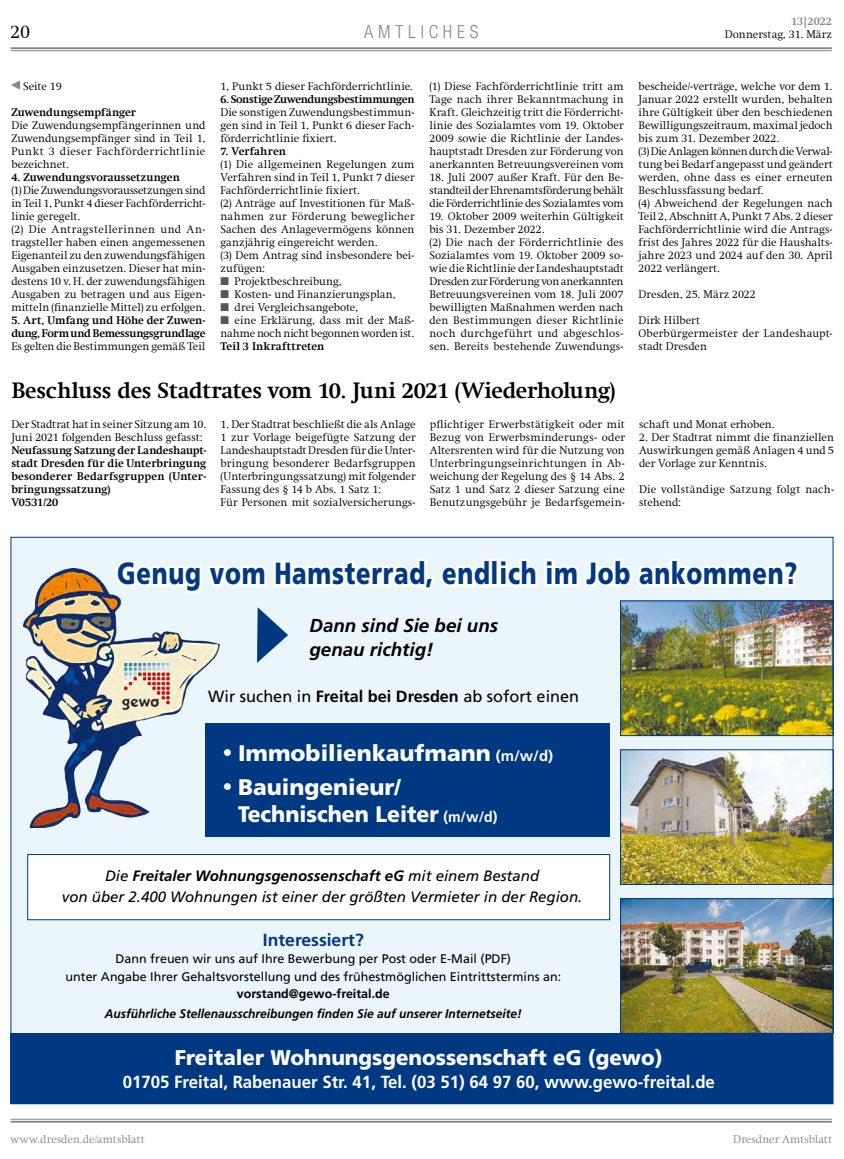
<style>
.page{position:relative;width:844px;height:1159px;background:#fff}
.page>*{position:absolute;margin:0;border:0;box-sizing:border-box;transform-origin:0 0}
.t1{font:900 30.62px "Frutiger";letter-spacing:.03em;color:#003882;scale:.78 1}
.t2{font:900 22.5px/27px "Frutiger";color:#fff}
.Über-3spaltig{font:700 22.5px "Swift Com";letter-spacing:-.015em;color:#000}
.t3{font:900 21.25px "Frutiger";color:#fff;scale:.96 1}
.t4{font:italic 700 18.75px/23.8px "Frutiger";color:#000}
.t5{font:300 18.75px "Swift Com";color:#000}
.t6{font:300 condensed 18.12px "Helvetica Neue";letter-spacing:.265em;color:#87888a}
.t7{font:700 17.5px "Frutiger";color:#fff;scale:.96 1}
.t8{font:700 17.5px "Frutiger";color:#003882}
.t9{font:16.25px "Frutiger";color:#000}
.t10{font:italic 15px/21.2px "Frutiger";color:#000;text-align:center}
.t11{font:12.5px/17.5px "Frutiger";color:#000;text-align:center}
.t12{font:italic 700 12.5px "Frutiger";color:#000;scale:.96 1}
.Fliesstext{font:300 11.25px/13px "Swift Com";letter-spacing:.005em;color:#000;text-align:justify}
.Fliesstext_bold{font:700 11.25px/13px "Swift Com";color:#000;text-align:justify}
.t13{font:300 11.25px "Swift Com";letter-spacing:.005em;color:#87888a}
.Fliesstext_bold-2{font:700 11.25px "Swift Com";letter-spacing:-.03em;color:#000}
.t14{font:700 11.25px "Swift Com";letter-spacing:-.005em;color:#87888a}
.s1{color:#58585a}
.s2{font-weight:700}
.s3{font-family:"Helvetica";font-weight:400;font-stretch:condensed}
.s4{font-weight:700;font-size:15px}
</style>
<div class="page">
<hr style="left:11px;top:50px;width:820px;height:1px;background:#87888a">
<hr style="left:11px;top:47px;width:820px;height:2px;background:#87888a">
<hr style="left:11px;top:1119px;width:820px;height:1px;background:#87888a">
<hr style="left:11px;top:1120px;width:820px;height:2px;background:#87888a">
<div style="left:11px;top:537px;width:822px;height:567px;background:#ebf6fc"></div>
<img style="left:622px;top:900px;width:209px;height:131px">
<div style="left:620px;top:898px;width:213px;height:135px;border:1px solid #003882"></div>
<img style="left:622px;top:751px;width:209px;height:131px">
<div style="left:620px;top:749px;width:213px;height:135px;border:1px solid #003882"></div>
<img style="left:622px;top:603px;width:209px;height:131px">
<div style="left:620px;top:601px;width:213px;height:135px;border:1px solid #003882"></div>
<div style="left:11px;top:1033px;width:822px;height:71px;background:#003882"></div>
<div style="left:205px;top:723px;width:404px;height:113px;background:#003882"></div>
<img style="left:117px;top:559px;width:684px;height:104px">
<img style="left:24px;top:568px;width:196px;height:259px">
<img style="left:119px;top:663px;width:53px;height:48px">
<div style="left:28px;top:854px;width:581px;height:65px;background:#fff"></div>
<div style="left:27px;top:854px;width:582px;height:66px;border:1px solid #003882"></div>
<svg style="left:11px;top:80px;width:9px;height:10px"></svg>
<h3 class="t5" style="left:11px;top:21px;width:21px">20</h3>
<h3 class="t6" style="left:364px;top:21px;width:116px">AMTLICHES</h3>
<p class="t14" style="left:791px;top:14px;width:42px">13|2022</p>
<p class="Fliesstext" style="left:724px;top:27px;width:108px">Donnerstag, 31. März</p>
<p class="Fliesstext" style="left:23px;top:79px;width:40px">Seite 19</p>
<p class="Fliesstext_bold" style="left:11px;top:105px;width:126px">Zuwendungsempfänger</p>
<p class="Fliesstext" style="left:11px;top:118px;width:195px">Die Zuwendungsempfängerinnen und Zuwendungsempfänger sind in Teil 1, Punkt 3 dieser Fachförderrichtlinie bezeichnet.</p>
<p class="Fliesstext_bold" style="left:11px;top:170px;width:170px">4. Zuwendungsvoraussetzungen</p>
<p class="Fliesstext" style="left:11px;top:183px;width:195px">(1) Die Zuwendungsvoraussetzungen sind in Teil 1, Punkt 4 dieser Fachförderricht&shy;linie geregelt.</p>
<p class="Fliesstext" style="left:11px;top:222px;width:195px">(2) Die Antragstellerinnen und An&shy;tragsteller haben einen angemessenen Eigenanteil zu den zuwendungsfähigen Ausgaben einzusetzen. Dieser hat min&shy;destens 10 v. H. der zuwendungsfähigen Ausgaben zu betragen und aus Eigen&shy;mitteln (finanzielle Mittel) zu erfolgen.</p>
<p class="Fliesstext_bold" style="left:11px;top:313px;width:195px">5. Art, Umfang und Höhe der Zuwen&shy;dung, Form und Bemessungsgrundlage</p>
<p class="Fliesstext" style="left:11px;top:339px;width:195px">Es gelten die Bestimmungen gemäß Teil</p>
<p class="Fliesstext" style="left:220px;top:79px;width:194px">1, Punkt 5 dieser Fachförderrichtlinie.</p>
<p class="Fliesstext_bold-2" style="left:220px;top:92px;width:195px">6. Sonstige Zuwendungsbestimmungen</p>
<p class="Fliesstext" style="left:220px;top:105px;width:195px">Die sonstigen Zuwendungsbestimmun&shy;gen sind in Teil 1, Punkt 6 dieser Fach&shy;förderrichtlinie fixiert.</p>
<p class="Fliesstext_bold" style="left:220px;top:144px;width:67px">7. Verfahren</p>
<p class="Fliesstext" style="left:220px;top:157px;width:195px">(1) Die allgemeinen Regelungen zum Verfahren sind in Teil 1, Punkt 7 dieser Fachförderrichtlinie fixiert.</p>
<p class="Fliesstext" style="left:220px;top:196px;width:195px">(2) Anträge auf Investitionen für Maß&shy;nahmen zur Förderung beweglicher Sachen des Anlagevermögens können ganzjährig eingereicht werden.</p>
<p class="Fliesstext" style="left:220px;top:248px;width:195px">(3) Dem Antrag sind insbesondere bei&shy;zufügen:</p>
<p class="Fliesstext" style="left:220px;top:274px;width:123px"><span class="s1">■</span> Projektbeschreibung,</p>
<p class="Fliesstext" style="left:220px;top:287px;width:177px"><span class="s1">■</span> Kosten- und Finanzierungsplan,</p>
<p class="Fliesstext" style="left:220px;top:300px;width:139px"><span class="s1">■</span> drei Vergleichsangebote,</p>
<p class="Fliesstext" style="left:220px;top:313px;width:195px"><span class="s1">■</span> eine Erklärung, dass mit der Maß&shy;nahme noch nicht begonnen worden ist.</p>
<p class="Fliesstext_bold" style="left:220px;top:339px;width:105px">Teil 3 Inkrafttreten</p>
<p class="Fliesstext" style="left:429px;top:79px;width:195px">(1) Diese Fachförderrichtlinie tritt am Tage nach ihrer Bekanntmachung in Kraft. Gleichzeitig tritt die Förderricht&shy;linie des Sozialamtes vom 19. Oktober 2009 sowie die Richtlinie der Landes&shy;hauptstadt Dresden zur Förderung von anerkannten Betreuungsvereinen vom</p>
<p class="Fliesstext" style="left:429px;top:170px;width:195px">18. Juli 2007 außer Kraft. Für den Be&shy;standteil der Ehrenamtsförderung behält die Förderrichtlinie des Sozialamtes vom</p>
<p class="Fliesstext" style="left:429px;top:209px;width:195px">19. Oktober 2009 weiterhin Gültigkeit bis 31. Dezember 2022.</p>
<p class="Fliesstext" style="left:429px;top:235px;width:195px">(2) Die nach der Förderrichtlinie des Sozialamtes vom 19. Oktober 2009 so&shy;wie die Richtlinie der Landeshauptstadt Dresden zur Förderung von anerkannten Betreuungsvereinen vom 18. Juli 2007 bewilligten Maßnahmen werden nach den Bestimmungen dieser Richtlinie noch durchgeführt und abgeschlos&shy;sen. Bereits bestehende Zuwendungs-</p>
<p class="Über-3spaltig" style="left:11px;top:377px;width:605px">Beschluss des Stadtrates vom 10. Juni 2021 (Wiederholung)</p>
<p class="Fliesstext" style="left:638px;top:79px;width:195px">bescheide/-verträge, welche vor dem 1.<br>Januar 2022 erstellt wurden, behalten ihre Gültigkeit über den beschiedenen Bewilligungszeitraum, maximal jedoch bis zum 31. Dezember 2022.</p>
<p class="Fliesstext" style="left:638px;top:144px;width:195px">(3) Die Anlagen können durch die Verwal&shy;tung bei Bedarf angepasst und geändert werden, ohne dass es einer erneuten Beschlussfassung bedarf.</p>
<p class="Fliesstext" style="left:638px;top:196px;width:195px">(4) Abweichend der Regelungen nach Teil 2, Abschnitt A, Punkt 7 Abs. 2 dieser Fachförderrichtlinie wird die Antrags&shy;frist des Jahres 2022 für die Haushalts&shy;jahre 2023 und 2024 auf den 30. April 2022 verlängert.</p>
<p class="Fliesstext" style="left:638px;top:287px;width:119px">Dresden, 25. März 2022</p>
<p class="Fliesstext" style="left:638px;top:313px;width:63px">Dirk Hilbert</p>
<p class="Fliesstext" style="left:638px;top:326px;width:195px">Oberbürgermeister der Landeshaupt&shy;stadt Dresden</p>
<p class="Fliesstext" style="left:11px;top:417px;width:196px">Der Stadtrat hat in seiner Sitzung am 10.<br>Juni 2021 folgenden Beschluss gefasst:</p>
<p class="Fliesstext_bold" style="left:11px;top:443px;width:196px">Neufassung Satzung der Landeshaupt&shy;stadt Dresden für die Unterbringung besonderer Bedarfsgruppen (Unter&shy;bringungssatzung)</p>
<p class="Fliesstext_bold" style="left:11px;top:495px;width:48px">V0531/20</p>
<p class="Fliesstext" style="left:220px;top:417px;width:196px">1. Der Stadtrat beschließt die als Anlage 1 zur Vorlage beigefügte Satzung der Landeshauptstadt Dresden für die Unter&shy;bringung besonderer Bedarfsgruppen (Unterbringungssatzung) mit folgender Fassung des § 14 b Abs. 1 Satz 1:</p>
<p class="Fliesstext" style="left:220px;top:495px;width:196px">Für Personen mit sozialversicherungs-</p>
<p class="Fliesstext" style="left:429px;top:417px;width:196px">pflichtiger Erwerbstätigkeit oder mit Bezug von Erwerbsminderungs- oder Altersrenten wird für die Nutzung von Unterbringungseinrichtungen in Ab&shy;weichung der Regelung des § 14 Abs. 2<br>Satz 1 und Satz 2 dieser Satzung eine Benutzungsgebühr je Bedarfsgemein-</p>
<p class="Fliesstext" style="left:639px;top:417px;width:137px">schaft und Monat erhoben.</p>
<p class="Fliesstext" style="left:639px;top:430px;width:196px">2. Der Stadtrat nimmt die finanziellen Auswirkungen gemäß Anlagen 4 und 5 der Vorlage zur Kenntnis.</p>
<p class="Fliesstext" style="left:639px;top:482px;width:196px">Die vollständige Satzung folgt nach&shy;stehend:</p>
<p class="t1" style="left:117px;top:555px;width:873px">Genug vom Hamsterrad, endlich im Job ankommen?</p>
<p class="t4" style="left:309px;top:614px;width:190px">Dann sind Sie bei uns genau richtig!</p>
<p class="t9" style="left:208px;top:687px;width:372px">Wir suchen in <span class="s2">Freital bei Dresden</span> ab sofort einen</p>
<p class="t2" style="left:224px;top:739px;width:331px"><span class="s3">•</span> Immobilienkaufmann <span class="s4">(m/w/d)</span></p>
<p class="t2" style="left:238px;top:773px;width:261px;text-indent:-14px"><span class="s3">•</span> Bauingenieur/<br>Technischen Leiter <span class="s4">(m/w/d)</span></p>
<p class="t10" style="left:62px;top:865px;width:522px">Die <span class="s2">Freitaler Wohnungsgenossenschaft eG</span> mit einem Bestand<br>von über 2.400 Wohnungen ist einer der größten Vermieter in der Region.</p>
<p class="t8" style="left:263px;top:929px;width:102px">Interessiert?</p>
<p class="t11" style="left:65px;top:950px;width:497px">Dann freuen wir uns auf Ihre Bewerbung per Post oder E-Mail (PDF)<br>unter Angabe Ihrer Gehaltsvorstellung und des frühestmöglichen Eintrittstermins an: <span class="s2">vorstand@gewo-freital.de</span></p>
<p class="t12" style="left:105px;top:1006px;width:436px">Ausführliche Stellenausschreibungen finden Sie auf unserer Internetseite!</p>
<p class="t3" style="left:175px;top:1045px;width:509px">Freitaler Wohnungsgenossenschaft eG (gewo)</p>
<p class="t7" style="left:123px;top:1071px;width:618px">01705 Freital, Rabenauer Str. 41, Tel. (03 51) 64 97 60, www.gewo-freital.de</p>
<p class="t13" style="left:11px;top:1132px;width:135px">www.dresden.de/amtsblatt</p>
<p class="t13" style="left:733px;top:1132px;width:100px">Dresdner Amtsblatt</p>
</div>
